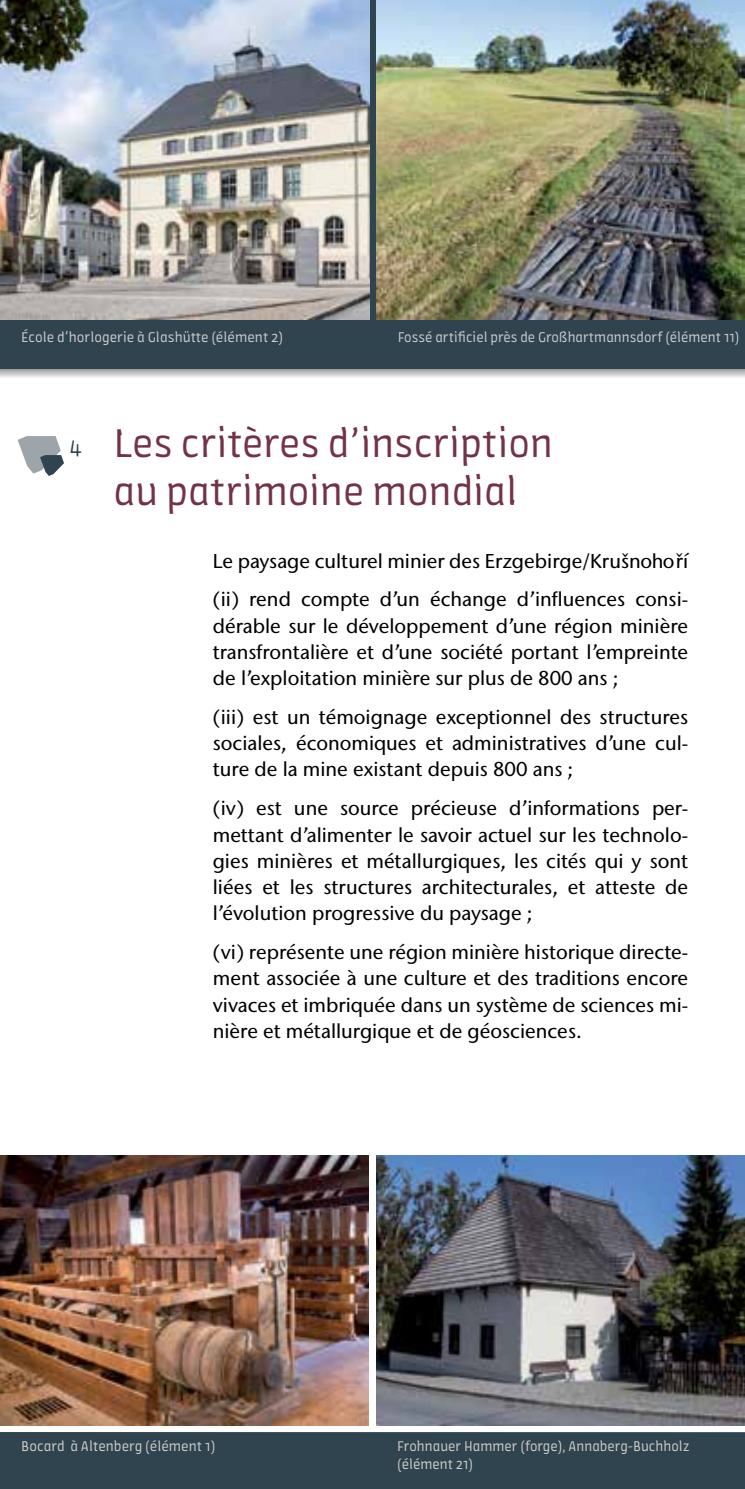
<style>
.page{position:relative;width:745px;height:1489px;background:#fff}
.page>*{position:absolute;margin:0;border:0;box-sizing:border-box;transform-origin:0 0}
.t1{font:42.5px/47.5px "Amman Sans OT";color:#733247}
.t2{font:22.5px "Amman Sans OT";color:#2f444e}
.t3{font:500 20px/26.2px "Stone Sans IIITC Std";color:#000;text-align:justify}
.t4{font:15px/17.5px "Amman Sans OT";color:#cecdcd}
</style>
<div class="page">
<svg style="left:18px;top:436px;width:46px;height:40px"></svg>
<svg style="left:0;top:369px;width:744px;height:9px;background:#c8c8c8"></svg>
<div style="left:0;top:0;width:744px;height:369px;background:#2f444e"></div>
<div style="left:0;top:1431px;width:744px;height:57px;background:#2f444e"></div>
<img style="left:376px;top:0;width:368px;height:319px">
<img style="left:0;top:0;width:369px;height:319px">
<img style="left:0;top:1155px;width:369px;height:269px">
<img style="left:376px;top:1155px;width:368px;height:269px">
<p class="t4" style="left:21px;top:328px;width:263px">École d‘horlogerie à Glashütte (élément 2)</p>
<p class="t4" style="left:397px;top:328px;width:343px">Fossé artificiel près de Großhartmannsdorf (élément 11)</p>
<p class="t2" style="left:69px;top:432px;width:14px">4</p>
<h1 class="t1" style="left:113px;top:420px;width:440px">Les critères d’inscription au patrimoine mondial</h1>
<p class="t3" style="left:213px;top:541px;width:476px;line-height:38.8px">Le paysage culturel minier des Erzgebirge/Krušnohoˇrí (ii) rend compte d’un échange d’influences consi-</p>
<p class="t3" style="left:213px;top:612px;width:476px">dérable sur le développement d’une région minière transfrontalière et d’une société portant l’empreinte de l’exploitation minière sur plus de 800 ans ;</p>
<p class="t3" style="left:213px;top:703px;width:476px">(iii) est un témoignage exceptionnel des structures sociales, économiques et administratives d’une cul&shy;ture de la mine existant depuis 800 ans ;</p>
<p class="t3" style="left:213px;top:795px;width:476px">(iv) est une source précieuse d’informations per&shy;mettant d’alimenter le savoir actuel sur les technolo&shy;gies minières et métallurgiques, les cités qui y sont liées et les structures architecturales, et atteste de l’évolution progressive du paysage ;</p>
<p class="t3" style="left:213px;top:938px;width:476px">(vi) représente une région minière historique directe&shy;ment associée à une culture et des traditions encore vivaces et imbriquée dans un système de sciences mi&shy;nière et métallurgique et de géosciences.</p>
<p class="t4" style="left:21px;top:1437px;width:195px">Bocard à Altenberg (élément 1)</p>
<p class="t4" style="left:397px;top:1437px;width:294px">Frohnauer Hammer (forge), Annaberg-Buchholz (élément 21)</p>
</div>
